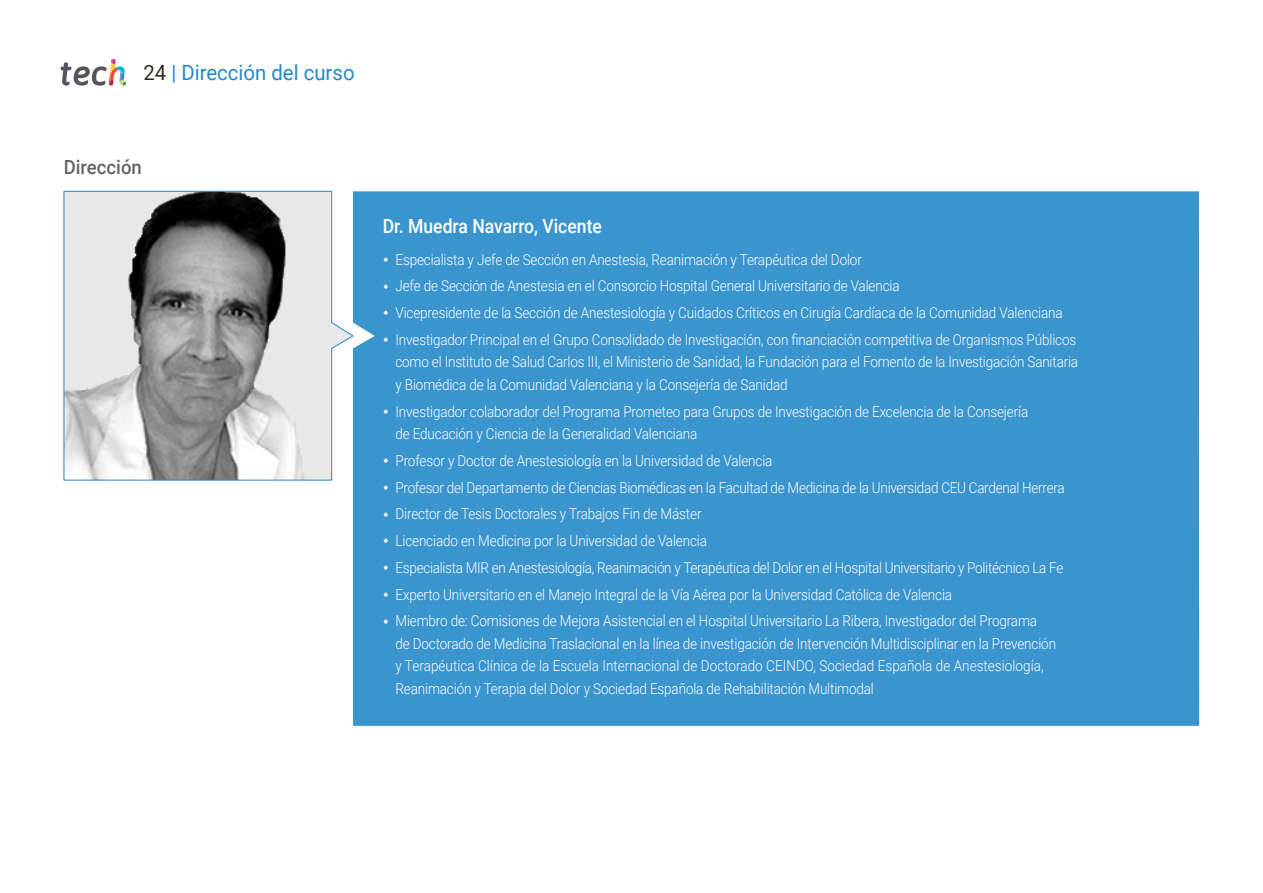
<style>
.page{position:relative;width:1263px;height:893px;background:#fff}
.page>*{position:absolute;margin:0;border:0;box-sizing:border-box;transform-origin:0 0}
.t1{font:21px "Roboto";color:#2488c9}
.t2{font:500 19.5px "Roboto";color:#fff;scale:.9 1}
.t3{font:500 19.5px "Roboto";color:#61646a;scale:.95 1}
.t4{font:300 15px/26.7px "Roboto";letter-spacing:-.01em;color:#fff;scale:.9 1}
.s1{color:#312e20}
</style>
<div class="page">
<svg style="left:61px;top:59px;width:65px;height:27px"></svg>
<div style="left:353px;top:191px;width:846px;height:535px;background:#3a94ce"></div>
<svg style="left:64px;top:191px;width:290px;height:289px;background:#b3b5b6"></svg>
<svg style="left:384px;top:257px;width:4px;height:5px"></svg>
<svg style="left:384px;top:284px;width:4px;height:5px"></svg>
<svg style="left:384px;top:310px;width:4px;height:5px"></svg>
<svg style="left:384px;top:337px;width:4px;height:5px"></svg>
<svg style="left:384px;top:409px;width:4px;height:5px"></svg>
<svg style="left:384px;top:458px;width:4px;height:5px"></svg>
<svg style="left:384px;top:485px;width:4px;height:5px"></svg>
<svg style="left:384px;top:512px;width:4px;height:5px"></svg>
<svg style="left:384px;top:538px;width:4px;height:5px"></svg>
<svg style="left:384px;top:565px;width:4px;height:5px"></svg>
<svg style="left:384px;top:592px;width:4px;height:5px"></svg>
<svg style="left:384px;top:619px;width:4px;height:5px"></svg>
<h1 class="t1" style="left:144px;top:57px;width:213px"><span class="s1">24</span> | Dirección del curso</h1>
<h2 class="t3" style="left:64px;top:154px;width:84px">Dirección</h2>
<h2 class="t2" style="left:383px;top:212px;width:245px">Dr. Muedra Navarro, Vicente</h2>
<p class="t4" style="left:395px;top:245px;width:758px">Especialista y Jefe de Sección en Anestesia, Reanimación y Terapéutica del Dolor<br>Jefe de Sección de Anestesia en el Consorcio Hospital General Universitario de Valencia<br>Vicepresidente de la Sección de Anestesiología y Cuidados Críticos en Cirugía Cardíaca de la Comunidad Valenciana Investigador Principal en el Grupo Consolidado de Investigación, con financiación competitiva de Organismos Públicos</p>
<p class="t4" style="left:395px;top:350px;width:760px;line-height:22.5px">como el Instituto de Salud Carlos III, el Ministerio de Sanidad, la Fundación para el Fomento de la Investigación Sanitaria y Biomédica de la Comunidad Valenciana y la Consejería de Sanidad</p>
<p class="t4" style="left:395px;top:399px;width:705px;line-height:22.5px">Investigador colaborador del Programa Prometeo para Grupos de Investigación de Excelencia de la Consejería de Educación y Ciencia de la Generalidad Valenciana</p>
<p class="t4" style="left:395px;top:447px;width:745px">Profesor y Doctor de Anestesiología en la Universidad de Valencia<br>Profesor del Departamento de Ciencias Biomédicas en la Facultad de Medicina de la Universidad CEU Cardenal Herrera Director de Tesis Doctorales y Trabajos Fin de Máster<br>Licenciado en Medicina por la Universidad de Valencia<br>Especialista MIR en Anestesiología, Reanimación y Terapéutica del Dolor en el Hospital Universitario y Politécnico La Fe Experto Universitario en el Manejo Integral de la Vía Aérea por la Universidad Católica de Valencia<br>Miembro de: Comisiones de Mejora Asistencial en el Hospital Universitario La Ribera, Investigador del Programa</p>
<p class="t4" style="left:395px;top:632px;width:735px;line-height:22.5px">de Doctorado de Medicina Traslacional en la línea de investigación de Intervención Multidisciplinar en la Prevención y Terapéutica Clínica de la Escuela Internacional de Doctorado CEINDO, Sociedad Española de Anestesiología,<br>Reanimación y Terapia del Dolor y Sociedad Española de Rehabilitación Multimodal</p>
</div>
